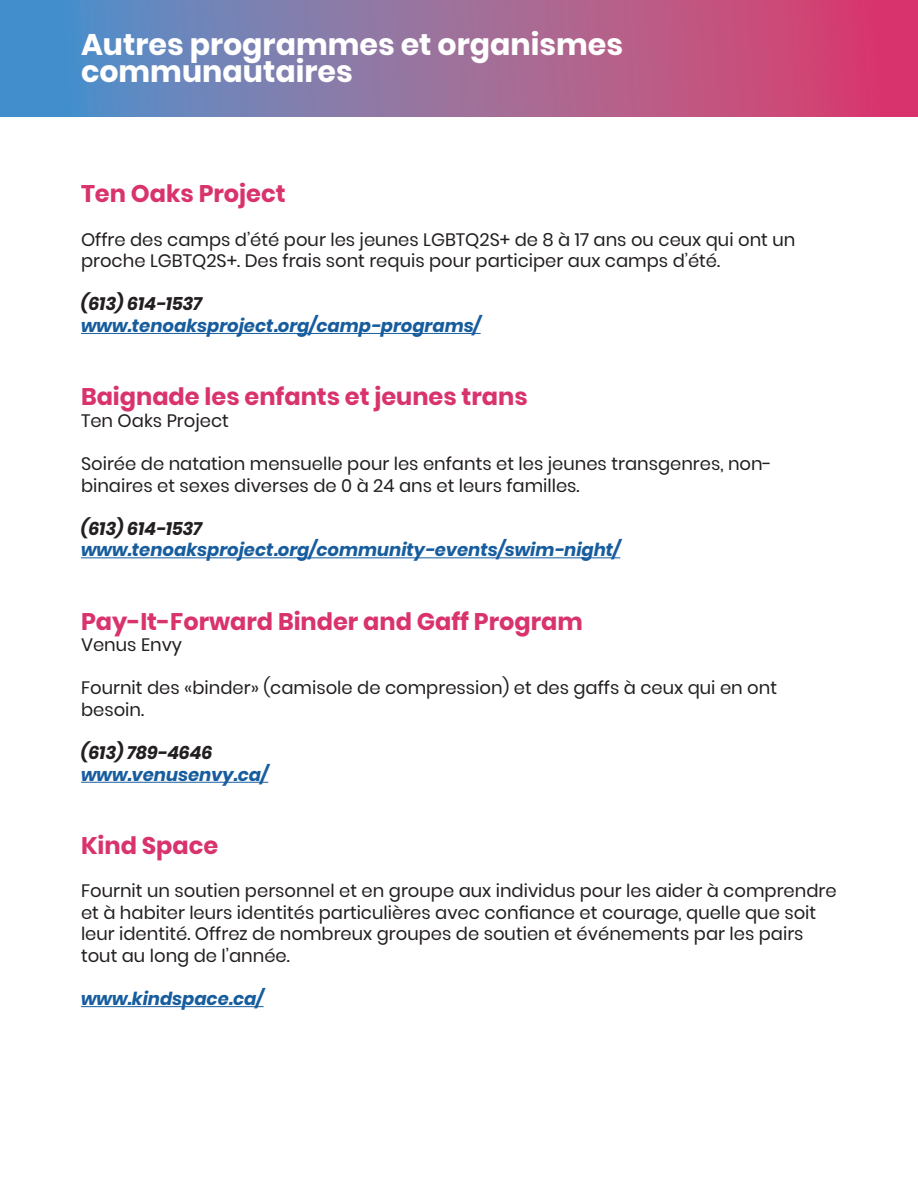
<style>
.page{position:relative;width:918px;height:1188px;background:#fff}
.page>*{position:absolute;margin:0;border:0;box-sizing:border-box;transform-origin:0 0}
.t1{font:700 30px "Poppins";color:#fff}
.t2{font:700 24px "Poppins";color:#d9336d}
.t3{font:18px/21.6px "Poppins";color:#231f20}
.t4{font:italic 700 18px "Poppins";color:#175d9e}
.t5{font:italic 700 18px "Poppins";color:#231f20}
</style>
<div class="page">
<hr style="left:81px;top:333px;width:400px;height:1px;background:#175d9e">
<hr style="left:81px;top:557px;width:539px;height:1px;background:#175d9e">
<hr style="left:81px;top:782px;width:187px;height:1px;background:#175d9e">
<hr style="left:81px;top:1006px;width:183px;height:1px;background:#175d9e">
<svg style="left:0;top:0;width:918px;height:117px;background:#986b9c"></svg>
<p class="t1" style="left:81px;top:27px;width:544px">Autres programmes et organismes</p>
<p class="t1" style="left:81px;top:54px;width:273px">communautaires</p>
<p class="t2" style="left:81px;top:180px;width:206px">Ten Oaks Project</p>
<p class="t3" style="left:81px;top:229px;width:716px">Offre des camps d’été pour les jeunes LGBTQ2S+ de 8 à 17 ans ou ceux qui ont un proche LGBTQ2S+. Des frais sont requis pour participer aux camps d’été.</p>
<p class="t5" style="left:81px;top:294px;width:123px">(613) 614-1537</p>
<p class="t4" style="left:81px;top:315px;width:401px">www.tenoaksproject.org/camp-programs/</p>
<p class="t2" style="left:81px;top:383px;width:448px">Baignade les enfants et jeunes trans</p>
<p class="t3" style="left:81px;top:410px;width:149px">Ten Oaks Project</p>
<p class="t3" style="left:81px;top:453px;width:692px">Soirée de natation mensuelle pour les enfants et les jeunes transgenres, non&shy;binaires et sexes diverses de 0 à 24 ans et leurs familles.</p>
<p class="t5" style="left:81px;top:518px;width:123px">(613) 614-1537</p>
<p class="t4" style="left:81px;top:540px;width:541px">www.tenoaksproject.org/community-events/swim-night/</p>
<p class="t2" style="left:81px;top:607px;width:503px">Pay-It-Forward Binder and Gaff Program</p>
<p class="t3" style="left:81px;top:634px;width:103px">Venus Envy</p>
<p class="t3" style="left:81px;top:677px;width:698px">Fournit des «binder» (camisole de compression) et des gaffs à ceux qui en ont besoin.</p>
<p class="t5" style="left:81px;top:743px;width:133px">(613) 789-4646</p>
<p class="t4" style="left:81px;top:764px;width:189px">www.venusenvy.ca/</p>
<p class="t2" style="left:81px;top:832px;width:139px">Kind Space</p>
<p class="t3" style="left:81px;top:880px;width:757px">Fournit un soutien personnel et en groupe aux individus pour les aider à comprendre et à habiter leurs identités particulières avec confiance et courage, quelle que soit leur identité. Offrez de nombreux groupes de soutien et événements par les pairs tout au long de l’année.</p>
<p class="t4" style="left:81px;top:989px;width:184px">www.kindspace.ca/</p>
</div>
